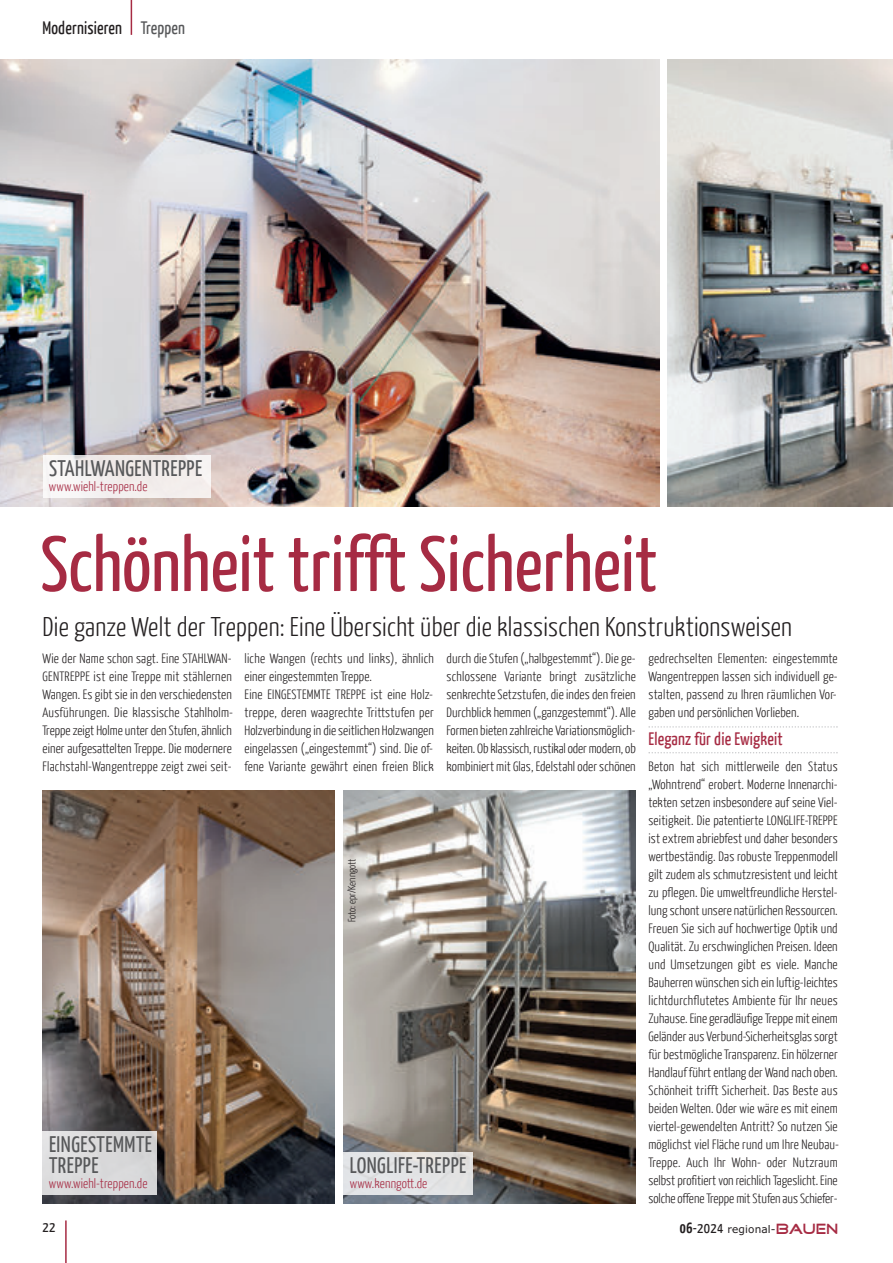
<style>
.page{position:relative;width:893px;height:1263px;background:#fff}
.page>*{position:absolute;margin:0;border:0;box-sizing:border-box;transform-origin:0 0}
.t1{font:78px "Yanone Kaffeesatz";color:#a62b43}
.t2{font:300 27px "Yanone Kaffeesatz";letter-spacing:.01em;color:#231f20}
.t3{font:22.5px "Yanone Kaffeesatz";letter-spacing:.02em;color:#57585a}
.t4{font:18px "Yanone Kaffeesatz";letter-spacing:.01em;color:#a62b43}
.t5{font:18px "Yanone Kaffeesatz";letter-spacing:.01em;color:#231f20}
.t6{font:15px "Yanone Kaffeesatz";color:#231f20}
.t7{font:300 13.5px/18px "Yanone Kaffeesatz";letter-spacing:.01em;color:#231f20;text-align:justify}
.t8{font:300 13.5px "Yanone Kaffeesatz";letter-spacing:.01em;color:#a62b43}
.t9{font:10.5px "XBOX360";letter-spacing:.01em;color:#231f20}
.t10{font:300 10.5px "Yanone Kaffeesatz";letter-spacing:.005em;color:#231f20}
.s1{color:#57585a}
.s2{font-family:"Yanone Kaffeesatz";font-weight:700;font-size:15px}
.s3{font-family:"Yanone Kaffeesatz";font-size:15px}
.s4{font-family:"Good Times";font-size:15px;color:#a62b43}
</style>
<div class="page">
<svg style="left:648px;top:726px;width:190px;height:2px"></svg>
<svg style="left:648px;top:752px;width:190px;height:1px"></svg>
<img style="left:0;top:60px;width:659px;height:446px">
<img style="left:668px;top:60px;width:225px;height:446px">
<img style="left:43px;top:791px;width:292px;height:412px">
<img style="left:343px;top:791px;width:293px;height:412px">
<div style="left:43px;top:1131px;width:114px;height:64px;background:#dad9db"></div>
<div style="left:343px;top:1152px;width:130px;height:43px;background:#e3e4e5"></div>
<div style="left:43px;top:455px;width:167px;height:42px;background:#f3eeec"></div>
<hr style="left:65px;top:1220px;width:2px;height:43px;background:#a62b43">
<hr style="left:131px;top:0;width:1px;height:35px;background:#a62b43">
<p class="t5" style="left:43px;top:17px;width:144px">Modernisieren <span class="s1">Treppen</span></p>
<p class="t3" style="left:49px;top:454px;width:155px">STAHLWANGENTREPPE</p>
<p class="t8" style="left:49px;top:478px;width:100px">www.wiehl-treppen.de</p>
<p class="t1" style="left:40px;top:516px;width:618px">Schönheit trifft Sicherheit</p>
<p class="t2" style="left:43px;top:611px;width:751px">Die ganze Welt der Treppen: Eine Übersicht über die klassischen Konstruktionsweisen</p>
<p class="t7" style="left:43px;top:649px;width:192px">Wie der Name schon sagt. Eine STAHLWAN-GENTREPPE ist eine Treppe mit stählernen Wangen. Es gibt sie in den verschiedensten Ausführungen. Die klassische Stahlholm-Treppe zeigt Holme unter den Stufen, ähnlich einer aufgesattelten Treppe. Die modernere Flachstahl-Wangentreppe zeigt zwei seit -</p>
<p class="t7" style="left:244px;top:649px;width:191px">liche Wangen (rechts und links), ähnlich einer eingestemmten Treppe.</p>
<p class="t7" style="left:446px;top:649px;width:191px">durch die Stufen („halbgestemmt“). Die ge&shy;schlossene Variante bringt zusätzliche senkrechte Setzstufen, die indes den freien Durchblick hemmen („ganzgestemmt“). Alle Formen bieten zahlreiche Variationsmöglich&shy;keiten. Ob klassisch, rustikal oder modern, ob kombiniert mit Glas, Edelstahl oder schönen</p>
<p class="t7" style="left:648px;top:649px;width:191px">gedrechselten Elementen: eingestemmte Wangentreppen lassen sich individuell ge&shy;stalten, passend zu Ihren räumlichen Vor&shy;gaben und persönlichen Vorlieben.</p>
<p class="t7" style="left:244px;top:685px;width:191px">Eine EINGESTEMMTE TREPPE ist eine Holz&shy;treppe, deren waagrechte Trittstufen per Holzverbindung in die seitlichen Holzwangen eingelassen („eingestemmt“) sind. Die of&shy;fene Variante gewährt einen freien Blick</p>
<p class="t4" style="left:648px;top:728px;width:136px">Eleganz für die Ewigkeit</p>
<p class="t7" style="left:648px;top:757px;width:192px">Beton hat sich mittlerweile den Status „Wohntrend“ erobert. Moderne Innenarchi&shy;tekten setzen insbesondere auf seine Viel&shy;seitigkeit. Die patentierte LONGLIFE-TREPPE ist extrem abriebfest und daher besonders wertbeständig. Das robuste Treppenmodell gilt zudem als schmutzresistent und leicht zu pflegen. Die umweltfreundliche Herstel&shy;lung schont unsere natürlichen Ressourcen.<br>Freuen Sie sich auf hochwertige Optik und Qualität. Zu erschwinglichen Preisen. Ideen und Umsetzungen gibt es viele. Manche Bauherren wünschen sich ein luftig-leichtes lichtdurchflutetes Ambiente für Ihr neues Zuhause. Eine geradläufige Treppe mit einem Geländer aus Verbund-Sicherheitsglas sorgt für bestmögliche Transparenz. Ein hölzerner Handlauf führt entlang der Wand nach oben.<br>Schönheit trifft Sicherheit. Das Beste aus beiden Welten. Oder wie wäre es mit einem viertel-gewendelten Antritt? So nutzen Sie möglichst viel Fläche rund um Ihre Neubau-Treppe. Auch Ihr Wohn- oder Nutzraum selbst profitiert von reichlich Tageslicht. Eine solche offene Treppe mit Stufen aus Schiefer -</p>
<p class="t10" style="left:345px;top:922px;width:65px;rotate:-90deg">Foto: epr/Kenngott</p>
<p class="t3" style="left:49px;top:1130px;width:105px">EINGESTEMMTE</p>
<p class="t3" style="left:49px;top:1151px;width:51px">TREPPE</p>
<p class="t8" style="left:49px;top:1175px;width:100px">www.wiehl-treppen.de</p>
<p class="t3" style="left:350px;top:1151px;width:118px">LONGLIFE-TREPPE</p>
<p class="t8" style="left:350px;top:1175px;width:79px">www.kenngott.de</p>
<p class="t6" style="left:43px;top:1217px;width:14px">22</p>
<p class="t9" style="left:680px;top:1225px;width:160px"><span class="s2">06</span><span class="s3">-2024</span> regional-<span class="s4">BAUEN</span></p>
</div>
